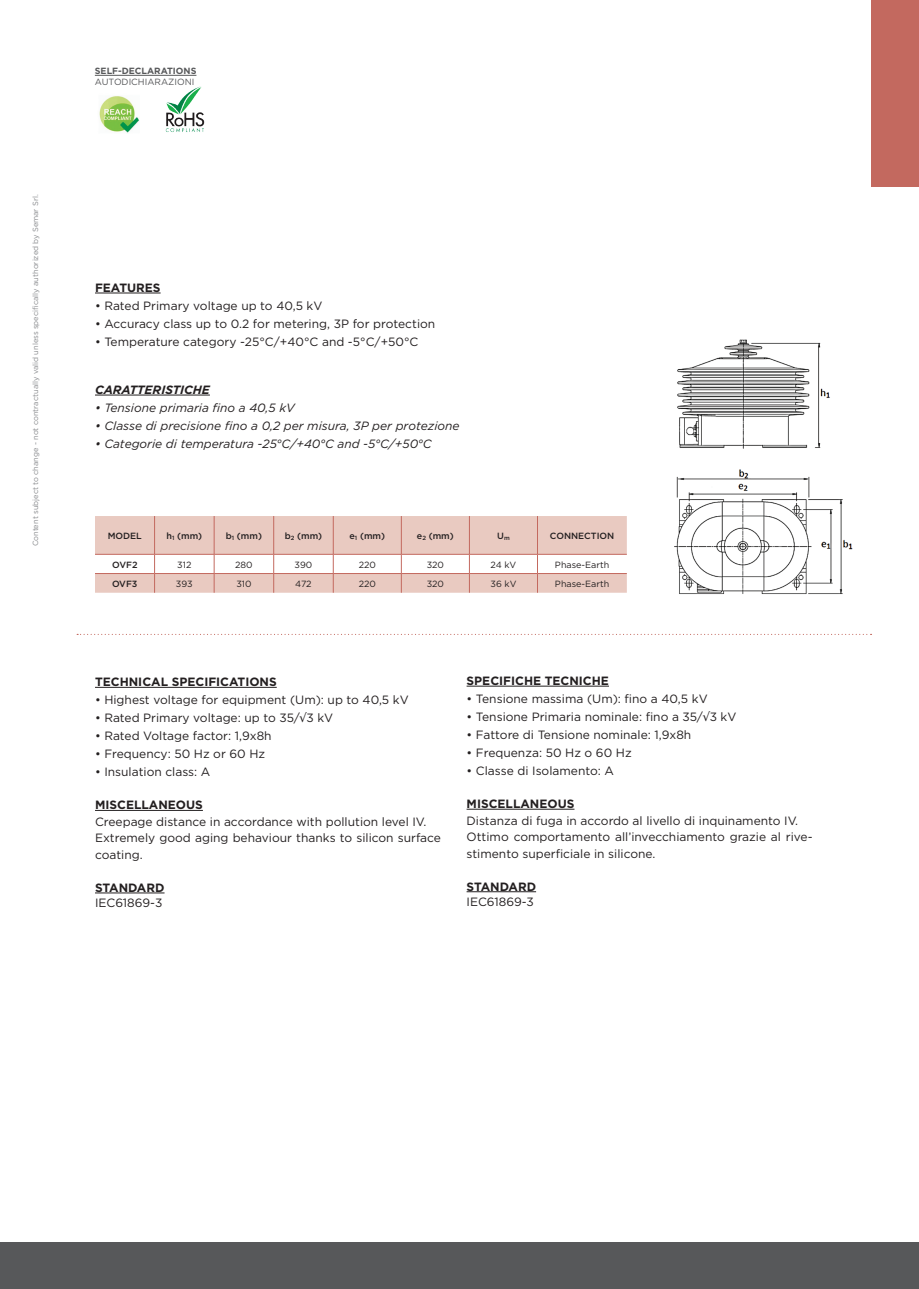
<style>
.page{position:relative;width:919px;height:1289px;background:#fff}
.page>*{position:absolute;margin:0;border:0;box-sizing:border-box;transform-origin:0 0}
.t1{font:12px/16.5px "Gotham";color:#231f20}
.t2{font:italic 12px "Gotham";color:#231f20}
.t3{font:700 12px "Gotham";color:#231f20}
.t4{font:italic 700 12px "Gotham";color:#231f20}
.t5{font:9px "Gotham";color:#231f20}
.t6{font:500 9px "Gotham";color:#231f20}
.t7{font:700 9px "Gotham";color:#57585a}
.t8{font:9px "Gotham";color:#57585a}
.t9{font:7.5px "Gotham";color:#87898c}
</style>
<div class="page">
<div style="left:871px;top:0;width:47px;height:187px;background:#c3695f"></div>
<div style="left:0;top:1242px;width:918px;height:46px;background:#57585a"></div>
<img style="left:165px;top:86px;width:40px;height:46px">
<img style="left:674px;top:339px;width:179px;height:255px">
<hr style="left:95px;top:293px;width:66px;height:1px;background:#231f20">
<hr style="left:95px;top:395px;width:115px;height:1px;background:#231f20">
<hr style="left:95px;top:75px;width:101px;height:1px;background:#57585a">
<hr style="left:95px;top:687px;width:182px;height:1px;background:#231f20">
<hr style="left:95px;top:810px;width:108px;height:1px;background:#231f20">
<hr style="left:95px;top:892px;width:69px;height:1px;background:#231f20">
<hr style="left:466px;top:686px;width:143px;height:1px;background:#231f20">
<hr style="left:466px;top:809px;width:108px;height:1px;background:#231f20">
<hr style="left:466px;top:891px;width:70px;height:1px;background:#231f20">
<svg style="left:77px;top:634px;width:794px;height:1px"></svg>
<img style="left:99px;top:96px;width:40px;height:37px">
<svg style="left:95px;top:516px;width:531px;height:76px"></svg>
<p class="t9" style="left:31px;top:546px;width:353px;rotate:-90deg">Content subject to change - not contractually valid unless specifically authorized by Semar Srl.</p>
<p class="t7" style="left:95px;top:65px;width:103px">SELF-DECLARATIONS</p>
<p class="t8" style="left:95px;top:76px;width:101px">AUTODICHIARAZIONI</p>
<p class="t3" style="left:95px;top:279px;width:67px">FEATURES</p>
<p class="t1" style="left:95px;top:297px;width:229px">• Rated Primary voltage up to 40,5 kV</p>
<p class="t1" style="left:95px;top:315px;width:342px">• Accuracy class up to 0.2 for metering, 3P for protection</p>
<p class="t1" style="left:95px;top:333px;width:325px">• Temperature category -25°C/+40°C and -5°C/+50°C</p>
<p class="t4" style="left:95px;top:381px;width:116px">CARATTERISTICHE</p>
<p class="t2" style="left:95px;top:400px;width:201px">• Tensione primaria fino a 40,5 kV</p>
<p class="t2" style="left:95px;top:418px;width:366px">• Classe di precisione fino a 0,2 per misura, 3P per protezione</p>
<p class="t2" style="left:95px;top:436px;width:338px">• Categorie di temperatura -25°C/+40°C and -5°C/+50°C</p>
<p class="t6" style="left:108px;top:529px;width:36px">MODEL</p>
<p class="t6" style="left:166px;top:529px;width:37px">h<sub>1</sub> (mm)</p>
<p class="t6" style="left:226px;top:529px;width:38px">b<sub>1</sub> (mm)</p>
<p class="t6" style="left:285px;top:529px;width:39px">b<sub>2</sub> (mm)</p>
<p class="t6" style="left:349px;top:529px;width:37px">e<sub>1</sub> (mm)</p>
<p class="t6" style="left:417px;top:529px;width:38px">e<sub>2</sub> (mm)</p>
<p class="t6" style="left:497px;top:529px;width:14px">U<sub>m</sub></p>
<p class="t6" style="left:550px;top:529px;width:66px">CONNECTION</p>
<p class="t6" style="left:112px;top:558px;width:27px">OVF2</p>
<p class="t5" style="left:177px;top:558px;width:16px">312</p>
<p class="t5" style="left:235px;top:558px;width:19px">280</p>
<p class="t5" style="left:294px;top:558px;width:19px">390</p>
<p class="t5" style="left:358px;top:558px;width:19px">220</p>
<p class="t5" style="left:426px;top:558px;width:19px">320</p>
<p class="t5" style="left:490px;top:558px;width:27px">24 kV</p>
<p class="t5" style="left:555px;top:558px;width:56px">Phase-Earth</p>
<p class="t6" style="left:112px;top:577px;width:27px">OVF3</p>
<p class="t5" style="left:176px;top:577px;width:18px">393</p>
<p class="t5" style="left:236px;top:577px;width:17px">310</p>
<p class="t5" style="left:295px;top:577px;width:18px">472</p>
<p class="t5" style="left:358px;top:577px;width:19px">220</p>
<p class="t5" style="left:426px;top:577px;width:19px">320</p>
<p class="t5" style="left:490px;top:577px;width:27px">36 kV</p>
<p class="t5" style="left:555px;top:577px;width:56px">Phase-Earth</p>
<p class="t3" style="left:95px;top:674px;width:183px">TECHNICAL SPECIFICATIONS</p>
<p class="t1" style="left:95px;top:691px;width:315px">• Highest voltage for equipment (Um): up to 40,5 kV</p>
<p class="t1" style="left:95px;top:709px;width:240px">• Rated Primary voltage: up to 35/√3 kV</p>
<p class="t1" style="left:95px;top:727px;width:178px">• Rated Voltage factor: 1,9x8h</p>
<p class="t1" style="left:95px;top:745px;width:172px">• Frequency: 50 Hz or 60 Hz</p>
<p class="t1" style="left:95px;top:763px;width:117px">• Insulation class: A</p>
<p class="t3" style="left:95px;top:797px;width:109px">MISCELLANEOUS</p>
<p class="t1" style="left:95px;top:813px;width:347px">Creepage distance in accordance with pollution level IV.<br>Extremely good aging behaviour thanks to silicon surface coating.</p>
<p class="t3" style="left:95px;top:879px;width:71px">STANDARD</p>
<p class="t1" style="left:95px;top:894px;width:69px">IEC61869-3</p>
<p class="t3" style="left:466px;top:672px;width:144px">SPECIFICHE TECNICHE</p>
<p class="t1" style="left:466px;top:690px;width:242px">• Tensione massima (Um): fino a 40,5 kV</p>
<p class="t1" style="left:466px;top:708px;width:271px">• Tensione Primaria nominale: fino a 35/√3 kV</p>
<p class="t1" style="left:466px;top:726px;width:226px">• Fattore di Tensione nominale: 1,9x8h</p>
<p class="t1" style="left:466px;top:744px;width:167px">• Frequenza: 50 Hz o 60 Hz</p>
<p class="t1" style="left:466px;top:762px;width:149px">• Classe di Isolamento: A</p>
<p class="t3" style="left:466px;top:795px;width:109px">MISCELLANEOUS</p>
<p class="t1" style="left:466px;top:811px;width:347px">Distanza di fuga in accordo al livello di inquinamento IV.<br>Ottimo comportamento all’invecchiamento grazie al rive&shy;stimento superficiale in silicone.</p>
<p class="t3" style="left:466px;top:878px;width:71px">STANDARD</p>
<p class="t1" style="left:466px;top:892px;width:69px">IEC61869-3</p>
</div>
